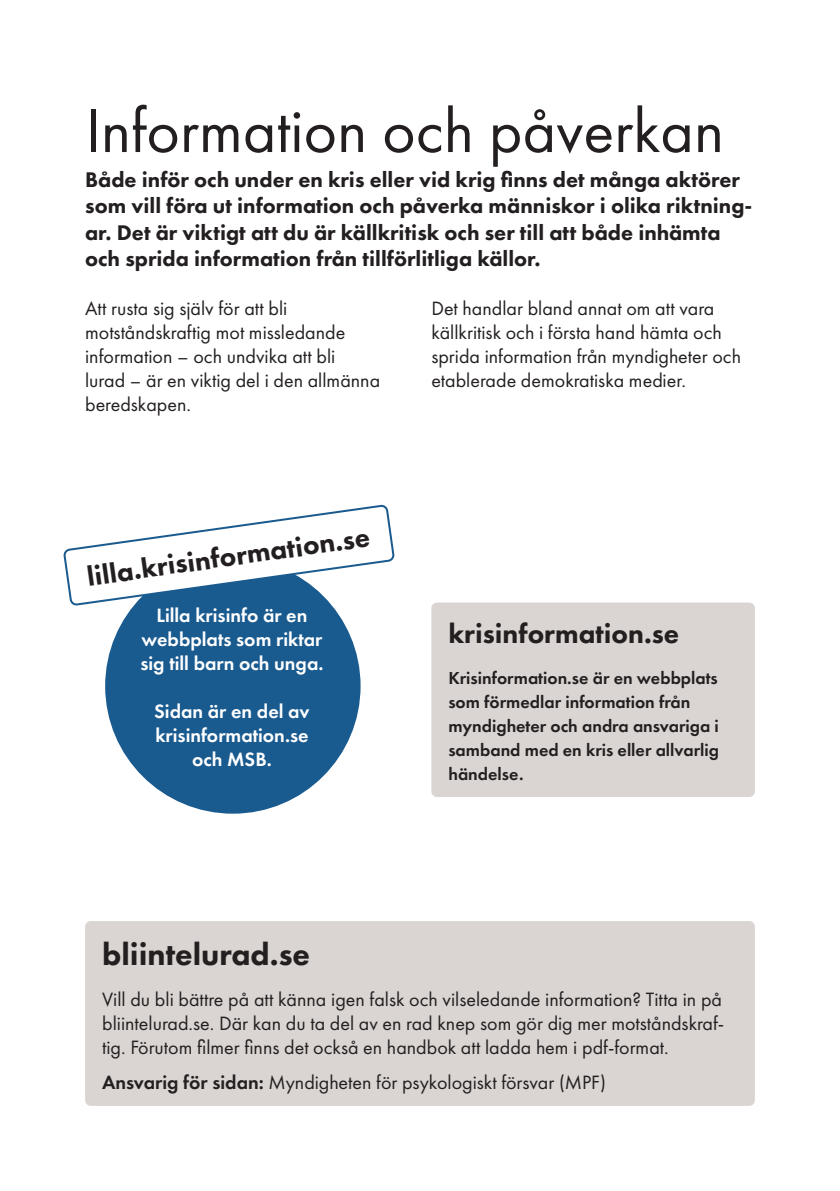
<style>
.page{position:relative;width:840px;height:1191px;background:#fff}
.page>*{position:absolute;margin:0;border:0;box-sizing:border-box;transform-origin:0 0}
.t1{font:64px "Futura PT";color:#231f20}
.t2{font:800 32px "Futura PT";color:#231f20}
.t3{font:800 28px "Futura PT";color:#231f20}
.t4{font:800 22px/26.4px "Futura PT";color:#231f20}
.t5{font:20px/24px "Futura PT";color:#231f20}
.t6{font:600 20px/24px "Futura PT";color:#fff;text-align:center}
.t7{font:600 18px/24px "Futura PT";color:#231f20}
.s1{font-weight:600}
</style>
<div class="page">
<div style="left:431px;top:602px;width:323px;height:195px;background:#dad5d2;border-radius:6px"></div>
<div style="left:85px;top:921px;width:669px;height:185px;background:#dad5d2;border-radius:6px"></div>
<div style="left:105px;top:558px;width:255px;height:255px;background:#195a8f;border-radius:50%"></div>
<svg style="left:64px;top:505px;width:329px;height:100px"></svg>
<p class="t1" style="left:85px;top:93px;width:640px">Information och påverkan</p>
<p class="t4" style="left:85px;top:166px;width:668px">Både inför och under en kris eller vid krig finns det många aktörer som vill föra ut information och påverka människor i olika riktning&shy;ar. Det är viktigt att du är källkritisk och ser till att både inhämta och sprida information från tillförlitliga källor.</p>
<p class="t5" style="left:85px;top:297px;width:296px">Att rusta sig själv för att bli motståndskraftig mot missledande information – och undvika att bli lurad – är en viktig del i den allmänna beredskapen.</p>
<p class="t5" style="left:431px;top:297px;width:311px">Det handlar bland annat om att vara källkritisk och i första hand hämta och sprida information från myndigheter och etablerade demokratiska medier.</p>
<p class="t3" style="left:85px;top:559px;width:287px;rotate:-8deg">lilla.krisinformation.se</p>
<p class="t6" style="left:140px;top:603px;width:184px">Lilla krisinfo är en webbplats som riktar sig till barn och unga.</p>
<p class="t6" style="left:154px;top:699px;width:157px">Sidan är en del av krisinformation.se och MSB.</p>
<p class="t3" style="left:448px;top:616px;width:232px">krisinformation.se</p>
<p class="t7" style="left:448px;top:666px;width:272px">Krisinformation.se är en webbplats som förmedlar information från myndigheter och andra ansvariga i samband med en kris eller allvarlig händelse.</p>
<p class="t2" style="left:102px;top:933px;width:209px">bliintelurad.se</p>
<p class="t5" style="left:102px;top:986px;width:623px;text-align:justify">Vill du bli bättre på att känna igen falsk och vilseledande information? Titta in på bliintelurad.se. Där kan du ta del av en rad knep som gör dig mer motståndskraf&shy;tig. Förutom filmer finns det också en handbok att ladda hem i pdf-format.</p>
<p class="t5" style="left:102px;top:1070px;width:505px"><span class="s1">Ansvarig för sidan:</span> Myndigheten för psykologiskt försvar (MPF)</p>
</div>
